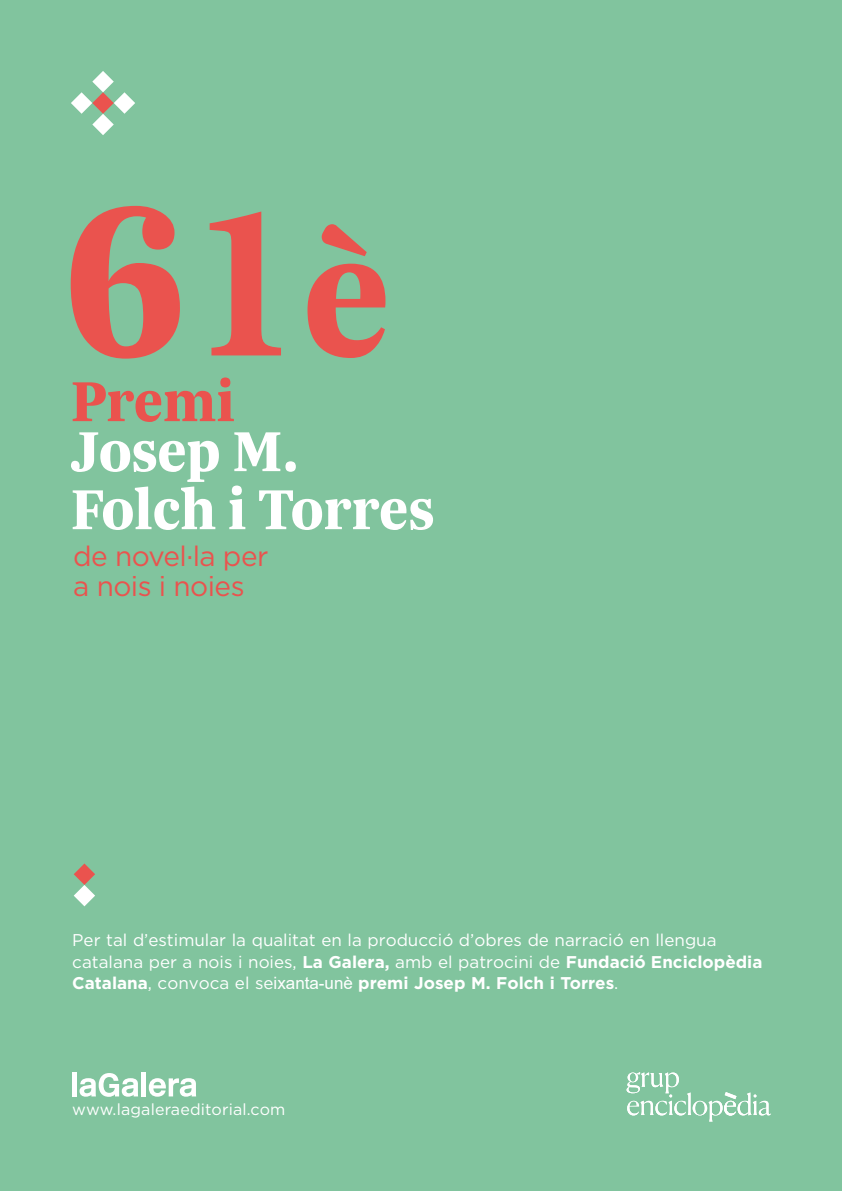
<style>
.page{position:relative;width:842px;height:1191px;background:#81c49e}
.page>*{position:absolute;margin:0;border:0;box-sizing:border-box;transform-origin:0 0}
.t1{font:800 226.6px "Trola";color:#ea534e}
.t2{font:800 60px/58px "Trola";color:#fff}
.t3{font:800 60px "Trola";color:#ea534e}
.t4{font:28px/30px "Gotham HTF";letter-spacing:-.02em;color:#ea534e}
.t5{font:17px/21.6px "Gotham HTF";color:#fff}
.t6{font:16px "Gotham HTF";letter-spacing:.01em;color:#fff}
.s1{font-family:"Minion Pro";font-weight:700}
.s2{font-size:181.8px}
.s3{font-weight:700}
.s4{font-family:"Arial"}
</style>
<div class="page">
<svg style="left:71px;top:71px;width:64px;height:64px"></svg>
<svg style="left:74px;top:863px;width:21px;height:43px"></svg>
<div style="left:72px;top:1072px;width:5px;height:24px;background:#fff"></div>
<svg style="left:80px;top:1073px;width:58px;height:23px"></svg>
<hr style="left:142px;top:1072px;width:4px;height:24px;background:#fff">
<svg style="left:149px;top:1078px;width:47px;height:18px"></svg>
<svg style="left:627px;top:1072px;width:144px;height:49px"></svg>
<h1 class="t1" style="left:63px;top:125px;width:329px">6<span class="s1">1</span><span class="s2">è</span></h1>
<h2 class="t3" style="left:70px;top:360px;width:166px">Premi</h2>
<h2 class="t2" style="left:70px;top:421px;width:366px">Josep M.<br>Folch i Torres</h2>
<h3 class="t4" style="left:73px;top:541px;width:197px">de novel·la per a nois i noies</h3>
<p class="t5" style="left:72px;top:929px;width:692px">Per tal d’estimular la qualitat en la producció d’obres de narració en llengua catalana per a nois i noies, <span class="s3">La Galera,</span> amb el patrocini de <span class="s3">Fundació Enciclopèdia<br>Catalana</span>, convoca el se<span class="s4">ixanta-unè</span> <span class="s3">premi Josep M. Folch i Torres</span>.</p>
<p class="t6" style="left:72px;top:1100px;width:215px">www.lagaleraeditorial.com</p>
</div>
